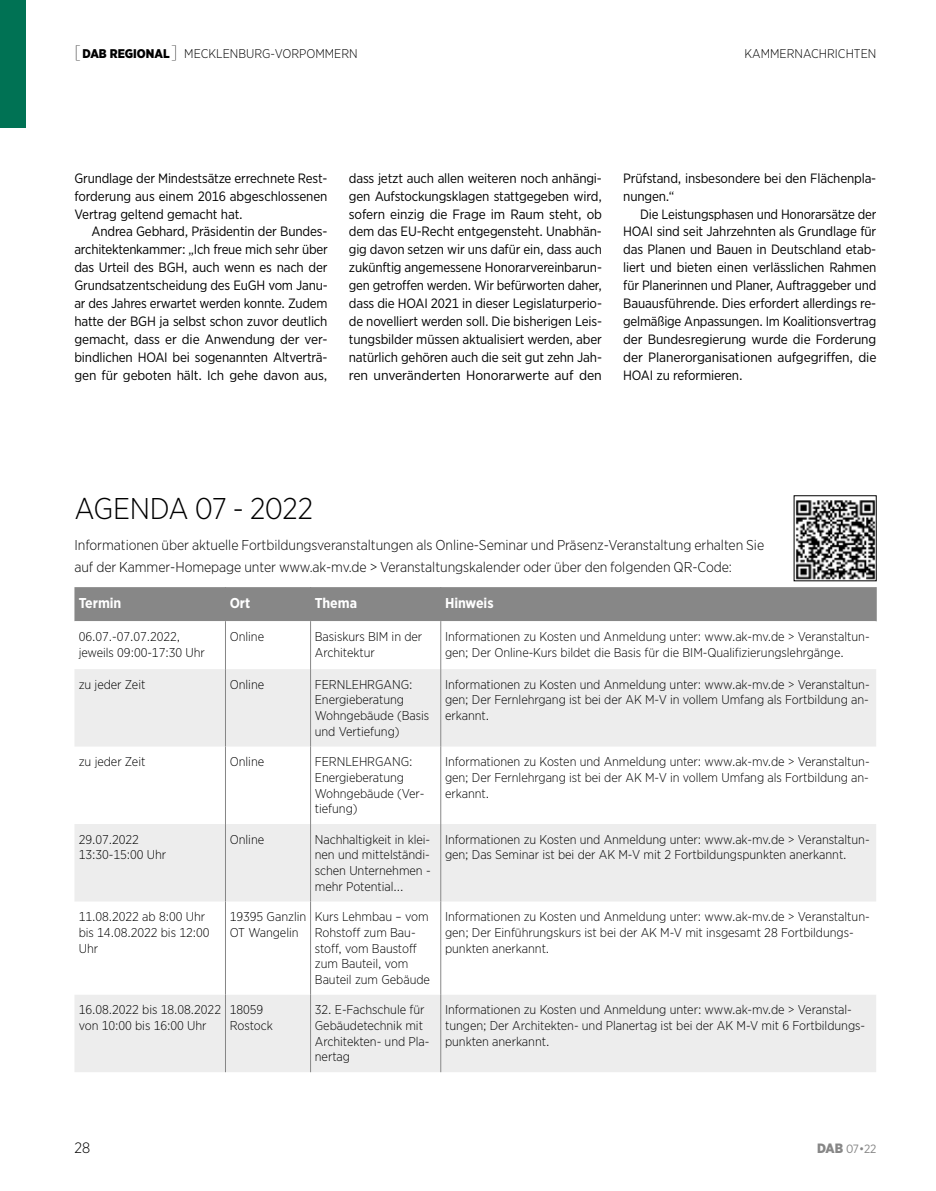
<style>
.page{position:relative;width:936px;height:1191px;background:#fff}
.page>*{position:absolute;margin:0;border:0;box-sizing:border-box;transform-origin:0 0}
.t1{font:300 30px "Gotham Narrow";letter-spacing:-.015em;color:#000}
.t2{font:300 15px "Gotham Narrow";color:#000}
.t3{font:300 14.25px/22.2px "Gotham Narrow";letter-spacing:-.005em;color:#000}
.t4{font:700 14.25px "Gotham Narrow";letter-spacing:-.005em;color:#fff}
.t5{font:13.5px/17.9px "Gotham Narrow";letter-spacing:-.01em;color:#000;text-align:justify}
.t6{font:300 12.75px/15.8px "Gotham Narrow";letter-spacing:-.005em;color:#000}
.t7{font:300 12.6px "Gotham Narrow";color:#000}
.t8{font:12px "Gotham Narrow";color:#878787}
.s1{font-weight:100;font-size:18px}
.s2{font-weight:900}
.s3{font-weight:900;font-size:13.5px}
</style>
<div class="page">
<div style="left:74px;top:587px;width:801px;height:34px;background:#878787"></div>
<svg style="left:75px;top:669px;width:801px;height:403px;fill:#ededed"></svg>
<hr style="left:225px;top:621px;width:1px;height:48px;background:#878787">
<hr style="left:310px;top:621px;width:1px;height:48px;background:#878787">
<hr style="left:440px;top:621px;width:1px;height:48px;background:#878787">
<hr style="left:225px;top:669px;width:1px;height:77px;background:#878787">
<hr style="left:310px;top:669px;width:1px;height:77px;background:#878787">
<hr style="left:440px;top:669px;width:1px;height:77px;background:#878787">
<hr style="left:225px;top:746px;width:1px;height:78px;background:#878787">
<hr style="left:310px;top:746px;width:1px;height:78px;background:#878787">
<hr style="left:440px;top:746px;width:1px;height:78px;background:#878787">
<hr style="left:225px;top:824px;width:1px;height:77px;background:#878787">
<hr style="left:310px;top:824px;width:1px;height:77px;background:#878787">
<hr style="left:440px;top:824px;width:1px;height:77px;background:#878787">
<hr style="left:225px;top:901px;width:1px;height:93px;background:#878787">
<hr style="left:310px;top:901px;width:1px;height:93px;background:#878787">
<hr style="left:440px;top:901px;width:1px;height:93px;background:#878787">
<hr style="left:225px;top:994px;width:1px;height:78px;background:#878787">
<hr style="left:310px;top:994px;width:1px;height:78px;background:#878787">
<hr style="left:440px;top:994px;width:1px;height:78px;background:#878787">
<hr style="left:225px;top:587px;width:1px;height:34px;background:#878787">
<hr style="left:310px;top:587px;width:1px;height:34px;background:#878787">
<hr style="left:440px;top:587px;width:1px;height:34px;background:#878787">
<hr style="left:875px;top:587px;width:1px;height:34px;background:#878787">
<img style="left:795px;top:500px;width:79px;height:79px">
<div style="left:0;top:0;width:26px;height:128px;background:#007254"></div>
<p class="t7" style="left:74px;top:46px;width:285px"><span class="s1">[</span><span class="s2">DAB REGIONAL</span><span class="s1">]</span> MECKLENBURG-VORPOMMERN</p>
<p class="t7" style="left:744px;top:46px;width:133px">KAMMERNACHRICHTEN</p>
<p class="t5" style="left:74px;top:169px;width:254px">Grundlage der Mindestsätze errechnete Rest&shy;forderung aus einem 2016 abgeschlossenen Vertrag geltend gemacht hat.</p>
<p class="t5" style="left:74px;top:222px;width:255px;text-indent:17px">Andrea Gebhard, Präsidentin der Bundes&shy;architektenkammer: „Ich freue mich sehr über das Urteil des BGH, auch wenn es nach der Grundsatzentscheidung des EuGH vom Janu&shy;ar des Jahres erwartet werden konnte. Zudem hatte der BGH ja selbst schon zuvor deutlich gemacht, dass er die Anwendung der ver&shy;bindlichen HOAI bei sogenannten Altverträ&shy;gen für geboten hält. Ich gehe davon aus,</p>
<p class="t5" style="left:349px;top:169px;width:255px">dass jetzt auch allen weiteren noch anhängi&shy;gen Aufstockungsklagen stattgegeben wird, sofern einzig die Frage im Raum steht, ob dem das EU-Recht entgegensteht. Unabhän&shy;gig davon setzen wir uns dafür ein, dass auch zukünftig angemessene Honorarvereinbarun&shy;gen getroffen werden. Wir befürworten daher, dass die HOAI 2021 in dieser Legislaturperio&shy;de novelliert werden soll. Die bisherigen Leis&shy;tungsbilder müssen aktualisiert werden, aber natürlich gehören auch die seit gut zehn Jah&shy;ren unveränderten Honorarwerte auf den</p>
<p class="t5" style="left:623px;top:169px;width:254px">Prüfstand, insbesondere bei den Flächenpla&shy;nungen.“</p>
<p class="t5" style="left:623px;top:205px;width:255px;text-indent:17px">Die Leistungsphasen und Honorarsätze der HOAI sind seit Jahrzehnten als Grundlage für das Planen und Bauen in Deutschland etab&shy;liert und bieten einen verlässlichen Rahmen für Planerinnen und Planer, Auftraggeber und Bauausführende. Dies erfordert allerdings re&shy;gelmäßige Anpassungen. Im Koalitionsvertrag der Bundesregierung wurde die Forderung der Planerorganisationen aufgegriffen, die HOAI zu reformieren.</p>
<h1 class="t1" style="left:74px;top:490px;width:240px">AGENDA 07 - 2022</h1>
<p class="t3" style="left:74px;top:533px;width:691px">Informationen über aktuelle Fortbildungsveranstaltungen als Online-Seminar und Präsenz-Veranstaltung erhalten Sie auf der Kammer-Homepage unter www.ak-mv.de &gt; Veranstaltungskalender oder über den folgenden QR-Code:</p>
<p class="t4" style="left:79px;top:593px;width:44px">Termin</p>
<p class="t4" style="left:230px;top:593px;width:22px">Ort</p>
<p class="t4" style="left:315px;top:593px;width:44px">Thema</p>
<p class="t4" style="left:445px;top:593px;width:50px">Hinweis</p>
<p class="t6" style="left:79px;top:628px;width:128px">06.07.-07.07.2022, jeweils 09:00-17:30 Uhr</p>
<p class="t6" style="left:230px;top:628px;width:36px">Online</p>
<p class="t6" style="left:315px;top:628px;width:109px">Basiskurs BIM in der<br>Architektur</p>
<p class="t6" style="left:445px;top:628px;width:426px">Informationen zu Kosten und Anmeldung unter: www.ak-mv.de &gt; Veranstaltun&shy;gen; Der Online-Kurs bildet die Basis für die BIM-Qualifizierungslehrgänge.</p>
<p class="t6" style="left:79px;top:676px;width:68px">zu jeder Zeit</p>
<p class="t6" style="left:230px;top:676px;width:36px">Online</p>
<p class="t6" style="left:315px;top:676px;width:116px">FERNLEHRGANG:<br>Energieberatung<br>Wohngebäude (Basis und Vertiefung)</p>
<p class="t6" style="left:445px;top:676px;width:426px;text-align:justify">Informationen zu Kosten und Anmeldung unter: www.ak-mv.de &gt; Veranstaltun&shy;gen; Der Fernlehrgang ist bei der AK M-V in vollem Umfang als Fortbildung an&shy;erkannt.</p>
<p class="t6" style="left:79px;top:753px;width:68px">zu jeder Zeit</p>
<p class="t6" style="left:230px;top:753px;width:36px">Online</p>
<p class="t6" style="left:315px;top:753px;width:111px">FERNLEHRGANG:<br>Energieberatung<br>Wohngebäude (Ver&shy;tiefung)</p>
<p class="t6" style="left:445px;top:753px;width:426px;text-align:justify">Informationen zu Kosten und Anmeldung unter: www.ak-mv.de &gt; Veranstaltun&shy;gen; Der Fernlehrgang ist bei der AK M-V in vollem Umfang als Fortbildung an&shy;erkannt.</p>
<p class="t6" style="left:79px;top:831px;width:89px">29.07.2022<br>13:30-15:00 Uhr</p>
<p class="t6" style="left:230px;top:831px;width:36px">Online</p>
<p class="t6" style="left:315px;top:831px;width:117px;text-align:justify">Nachhaltigkeit in klei&shy;nen und mittelständi&shy;schen Unternehmen - mehr Potential...</p>
<p class="t6" style="left:445px;top:831px;width:426px">Informationen zu Kosten und Anmeldung unter: www.ak-mv.de &gt; Veranstaltun&shy;gen; Das Seminar ist bei der AK M-V mit 2 Fortbildungspunkten anerkannt.</p>
<p class="t6" style="left:79px;top:908px;width:132px">11.08.2022 ab 8:00 Uhr bis 14.08.2022 bis 12:00<br>Uhr</p>
<p class="t6" style="left:230px;top:908px;width:78px">19395 Ganzlin<br>OT Wangelin</p>
<p class="t6" style="left:315px;top:908px;width:117px">Kurs Lehmbau – vom<br>Rohstoff zum Bau&shy;stoff, vom Baustoff zum Bauteil, vom<br>Bauteil zum Gebäude</p>
<p class="t6" style="left:445px;top:908px;width:426px">Informationen zu Kosten und Anmeldung unter: www.ak-mv.de &gt; Veranstaltun&shy;gen; Der Einführungskurs ist bei der AK M-V mit insgesamt 28 Fortbildungs&shy;punkten anerkannt.</p>
<p class="t6" style="left:79px;top:1001px;width:144px">16.08.2022 bis 18.08.2022 von 10:00 bis 16:00 Uhr</p>
<p class="t6" style="left:230px;top:1001px;width:45px">18059<br>Rostock</p>
<p class="t6" style="left:315px;top:1001px;width:116px">32. E-Fachschule für<br>Gebäudetechnik mit<br>Architekten- und Pla&shy;nertag</p>
<p class="t6" style="left:445px;top:1001px;width:421px">Informationen zu Kosten und Anmeldung unter: www.ak-mv.de &gt; Veranstal&shy;tungen; Der Architekten- und Planertag ist bei der AK M-V mit 6 Fortbildungs&shy;punkten anerkannt.</p>
<p class="t2" style="left:74px;top:1138px;width:17px">28</p>
<p class="t8" style="left:817px;top:1141px;width:61px"><span class="s3">DAB</span> 07•22</p>
</div>
